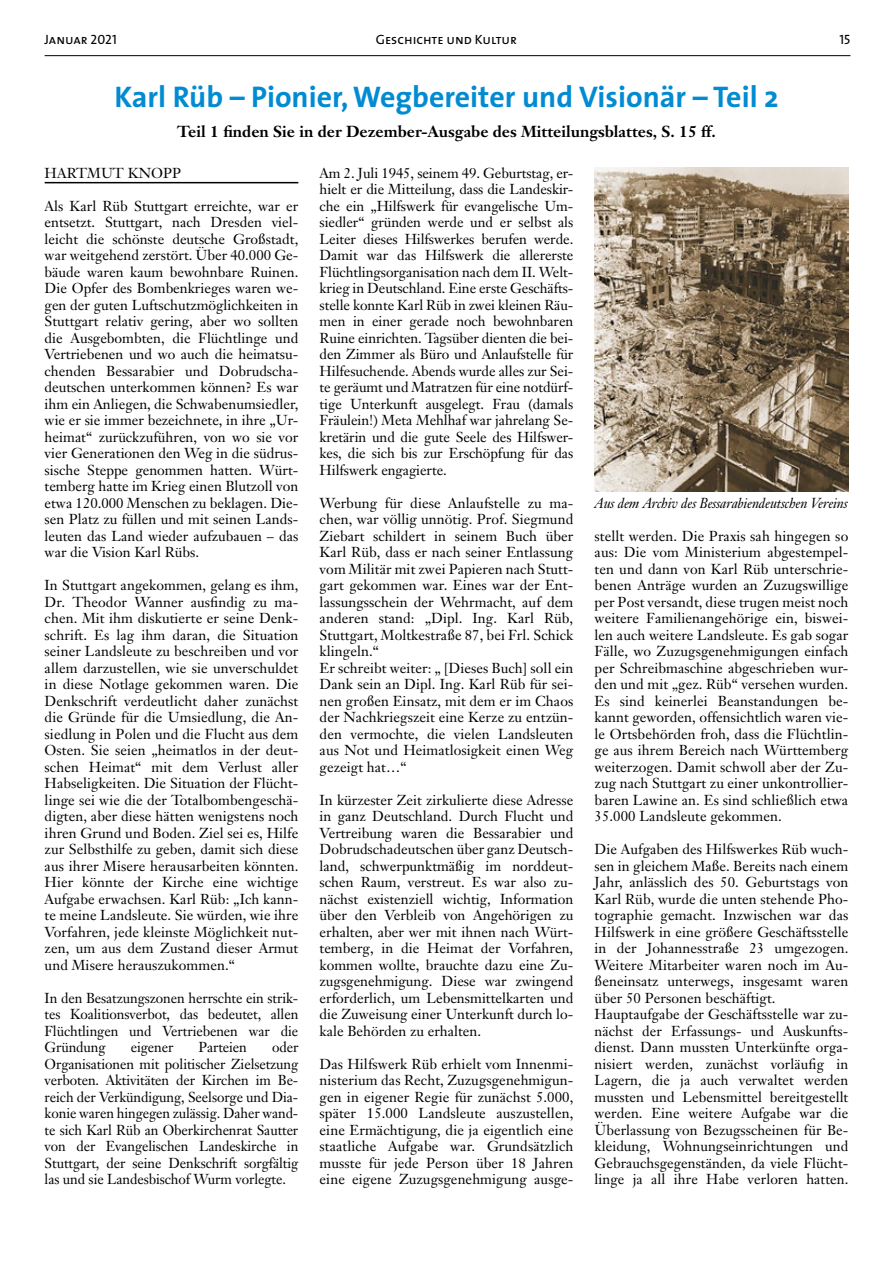
<style>
.page{position:relative;width:893px;height:1263px;background:#fff}
.page>*{position:absolute;margin:0;border:0;box-sizing:border-box;transform-origin:0 0}
.t1{font:700 30px "The Sans";color:#008bd2}
.t2{font:700 15.75px "Janson Text";color:#000}
.t3{font:14.25px/16.5px "Janson Text";letter-spacing:.005em;color:#000;text-align:justify}
.t4{font:italic 14.25px "Janson Text";letter-spacing:-.01em;color:#000;scale:.95 1}
.t5{font:13.5px "The Sans Caps";color:#000}
</style>
<div class="page">
<hr style="left:45px;top:55px;width:805px;height:1px;background:#000">
<hr style="left:45px;top:182px;width:253px;height:1px;background:#000">
<img style="left:595px;top:168px;width:253px;height:323px">
<p class="t5" style="left:45px;top:28px;width:74px">Januar 2021</p>
<p class="t5" style="left:376px;top:28px;width:143px">Geschichte und Kultur</p>
<p class="t5" style="left:839px;top:28px;width:13px">15</p>
<h1 class="t1" style="left:114px;top:71px;width:666px">Karl Rüb – Pionier, Wegbereiter und Visionär – Teil 2</h1>
<p class="t2" style="left:177px;top:121px;width:540px">Teil 1 finden Sie in der Dezember-Ausgabe des Mitteilungsblattes, S. 15 ff.</p>
<p class="t3" style="left:45px;top:164px;width:138px">HARTMUT KNOPP</p>
<p class="t3" style="left:45px;top:197px;width:255px">Als Karl Rüb Stuttgart erreichte, war er entsetzt. Stuttgart, nach Dresden viel&shy;leicht die schönste deutsche Großstadt, war weitgehend zerstört. Über 40.000 Ge&shy;bäude waren kaum bewohnbare Ruinen.<br>Die Opfer des Bombenkrieges waren we&shy;gen der guten Luftschutzmöglichkeiten in Stuttgart relativ gering, aber wo sollten die Ausgebombten, die Flüchtlinge und Vertriebenen und wo auch die heimatsu&shy;chenden Bessarabier und Dobrudscha&shy;deutschen unterkommen können? Es war ihm ein Anliegen, die Schwabenumsiedler, wie er sie immer bezeichnete, in ihre „Ur&shy;heimat“ zurückzuführen, von wo sie vor vier Generationen den Weg in die südrus&shy;sische Steppe genommen hatten. Würt&shy;temberg hatte im Krieg einen Blutzoll von etwa 120.000 Menschen zu beklagen. Die&shy;sen Platz zu füllen und mit seinen Lands&shy;leuten das Land wieder aufzubauen – das war die Vision Karl Rübs.</p>
<p class="t3" style="left:45px;top:577px;width:255px">In Stuttgart angekommen, gelang es ihm, Dr. Theodor Wanner ausfindig zu ma&shy;chen. Mit ihm diskutierte er seine Denk&shy;schrift. Es lag ihm daran, die Situation seiner Landsleute zu beschreiben und vor allem darzustellen, wie sie unverschuldet in diese Notlage gekommen waren. Die Denkschrift verdeutlicht daher zunächst die Gründe für die Umsiedlung, die An&shy;siedlung in Polen und die Flucht aus dem Osten. Sie seien „heimatlos in der deut&shy;schen Heimat“ mit dem Verlust aller Habseligkeiten. Die Situation der Flücht&shy;linge sei wie die der Totalbombengeschä&shy;digten, aber diese hätten wenigstens noch ihren Grund und Boden. Ziel sei es, Hilfe zur Selbsthilfe zu geben, damit sich diese aus ihrer Misere herausarbeiten könnten.<br>Hier könnte der Kirche eine wichtige Aufgabe erwachsen. Karl Rüb: „Ich kann&shy;te meine Landsleute. Sie würden, wie ihre Vorfahren, jede kleinste Möglichkeit nut&shy;zen, um aus dem Zustand dieser Armut und Misere herauszukommen.“</p>
<p class="t3" style="left:45px;top:989px;width:255px">In den Besatzungszonen herrschte ein strik&shy;tes Koalitionsverbot, das bedeutet, allen Flüchtlingen und Vertriebenen war die Gründung</p>
<p class="t3" style="left:45px;top:1039px;width:255px;text-indent:227px">oder Organisationen mit politischer Zielsetzung verboten. Aktivitäten der Kirchen im Be&shy;reich der Verkündigung, Seelsorge und Dia&shy;konie waren hingegen zulässig. Daher wand&shy;te sich Karl Rüb an Oberkirchenrat Sautter von der Evangelischen Landeskirche in Stuttgart, der seine Denkschrift sorgfältig las und sie Landesbischof Wurm vorlegte.</p>
<p class="t3" style="left:131px;top:1039px;width:44px">eigener</p>
<p class="t3" style="left:198px;top:1039px;width:50px">Parteien</p>
<p class="t3" style="left:320px;top:164px;width:255px">Am 2. Juli 1945, seinem 49. Geburtstag, er&shy;hielt er die Mitteilung, dass die Landeskir&shy;che ein „Hilfswerk für evangelische Um&shy;siedler“ gründen werde und er selbst als Leiter dieses Hilfswerkes berufen werde.<br>Damit war das Hilfswerk die allererste Flüchtlingsorganisation nach dem II. Welt&shy;krieg in Deutschland. Eine erste Geschäfts&shy;stelle konnte Karl Rüb in zwei kleinen Räu&shy;men in einer gerade noch bewohnbaren Ruine einrichten. Tagsüber dienten die bei&shy;den Zimmer als Büro und Anlaufstelle für Hilfesuchende. Abends wurde alles zur Sei&shy;te geräumt und Matratzen für eine notdürf&shy;tige Unterkunft ausgelegt. Frau (damals Fräulein!) Meta Mehlhaf war jahrelang Se&shy;kretärin und die gute Seele des Hilfswer&shy;kes, die sich bis zur Erschöpfung für das Hilfswerk engagierte.</p>
<p class="t3" style="left:320px;top:494px;width:255px;text-align:left">Werbung für diese Anlaufstelle zu ma&shy;chen, war völlig unnötig. Prof. Siegmund Ziebart schildert in seinem Buch über Karl Rüb, dass er nach seiner Entlassung vom Militär mit zwei Papieren nach Stutt&shy;gart gekommen war. Eines war der Ent&shy;lassungsschein der Wehrmacht, auf dem anderen stand: „Dipl. Ing. Karl Rüb, Stuttgart, Moltkestraße 87, bei Frl. Schick klingeln.“<br>Er schreibt weiter: „ [Dieses Buch] soll ein Dank sein an Dipl. Ing. Karl Rüb für sei&shy;nen großen Einsatz, mit dem er im Chaos der Nachkriegszeit eine Kerze zu entzün&shy;den vermochte, die vielen Landsleuten aus Not und Heimatlosigkeit einen Weg gezeigt hat…“</p>
<p class="t3" style="left:320px;top:791px;width:255px">In kürzester Zeit zirkulierte diese Adresse in ganz Deutschland. Durch Flucht und Vertreibung waren die Bessarabier und Dobrudschadeutschen über ganz Deutsch&shy;land, schwerpunktmäßig im norddeut&shy;schen Raum, verstreut. Es war also zu&shy;nächst existenziell wichtig, Information über den Verbleib von Angehörigen zu erhalten, aber wer mit ihnen nach Würt&shy;temberg, in die Heimat der Vorfahren, kommen wollte, brauchte dazu eine Zu&shy;zugsgenehmigung. Diese war zwingend erforderlich, um Lebensmittelkarten und die Zuweisung einer Unterkunft durch lo&shy;kale Behörden zu erhalten.</p>
<p class="t3" style="left:320px;top:1055px;width:255px">Das Hilfswerk Rüb erhielt vom Innenmi&shy;nisterium das Recht, Zuzugsgenehmigun&shy;gen in eigener Regie für zunächst 5.000, später 15.000 Landsleute auszustellen, eine Ermächtigung, die ja eigentlich eine staatliche Aufgabe war. Grundsätzlich musste für jede Person über 18 Jahren eine eigene Zuzugsgenehmigung ausge-</p>
<p class="t4" style="left:595px;top:494px;width:268px">Aus dem Archiv des Bessarabiendeutschen Vereins</p>
<p class="t3" style="left:595px;top:527px;width:255px">stellt werden. Die Praxis sah hingegen so aus: Die vom Ministerium abgestempel&shy;ten und dann von Karl Rüb unterschrie&shy;benen Anträge wurden an Zuzugswillige per Post versandt, diese trugen meist noch weitere Familienangehörige ein, biswei&shy;len auch weitere Landsleute. Es gab sogar Fälle, wo Zuzugsgenehmigungen einfach per Schreibmaschine abgeschrieben wur&shy;den und mit „gez. Rüb“ versehen wurden.<br>Es sind keinerlei Beanstandungen be&shy;kannt geworden, offensichtlich waren vie&shy;le Ortsbehörden froh, dass die Flüchtlin&shy;ge aus ihrem Bereich nach Württemberg weiterzogen. Damit schwoll aber der Zu&shy;zug nach Stuttgart zu einer unkontrollier&shy;baren Lawine an. Es sind schließlich etwa 35.000 Landsleute gekommen.</p>
<p class="t3" style="left:595px;top:841px;width:255px;text-align:left">Die Aufgaben des Hilfswerkes Rüb wuch&shy;sen in gleichem Maße. Bereits nach einem Jahr, anlässlich des 50. Geburtstags von Karl Rüb, wurde die unten stehende Pho&shy;tographie gemacht. Inzwischen war das Hilfswerk in eine größere Geschäftsstelle in der Johannesstraße 23 umgezogen.<br>Weitere Mitarbeiter waren noch im Au&shy;ßeneinsatz unterwegs, insgesamt waren über 50 Personen beschäftigt.<br>Hauptaufgabe der Geschäftsstelle war zu&shy;nächst der Erfassungs- und Auskunfts&shy;dienst. Dann mussten Unterkünfte orga&shy;nisiert werden, zunächst vorläufig in Lagern, die ja auch verwaltet werden mussten und Lebensmittel bereitgestellt werden. Eine weitere Aufgabe war die Überlassung von Bezugsscheinen für Be&shy;kleidung, Wohnungseinrichtungen und Gebrauchsgegenständen, da viele Flücht&shy;linge ja all ihre Habe verloren hatten.</p>
</div>
